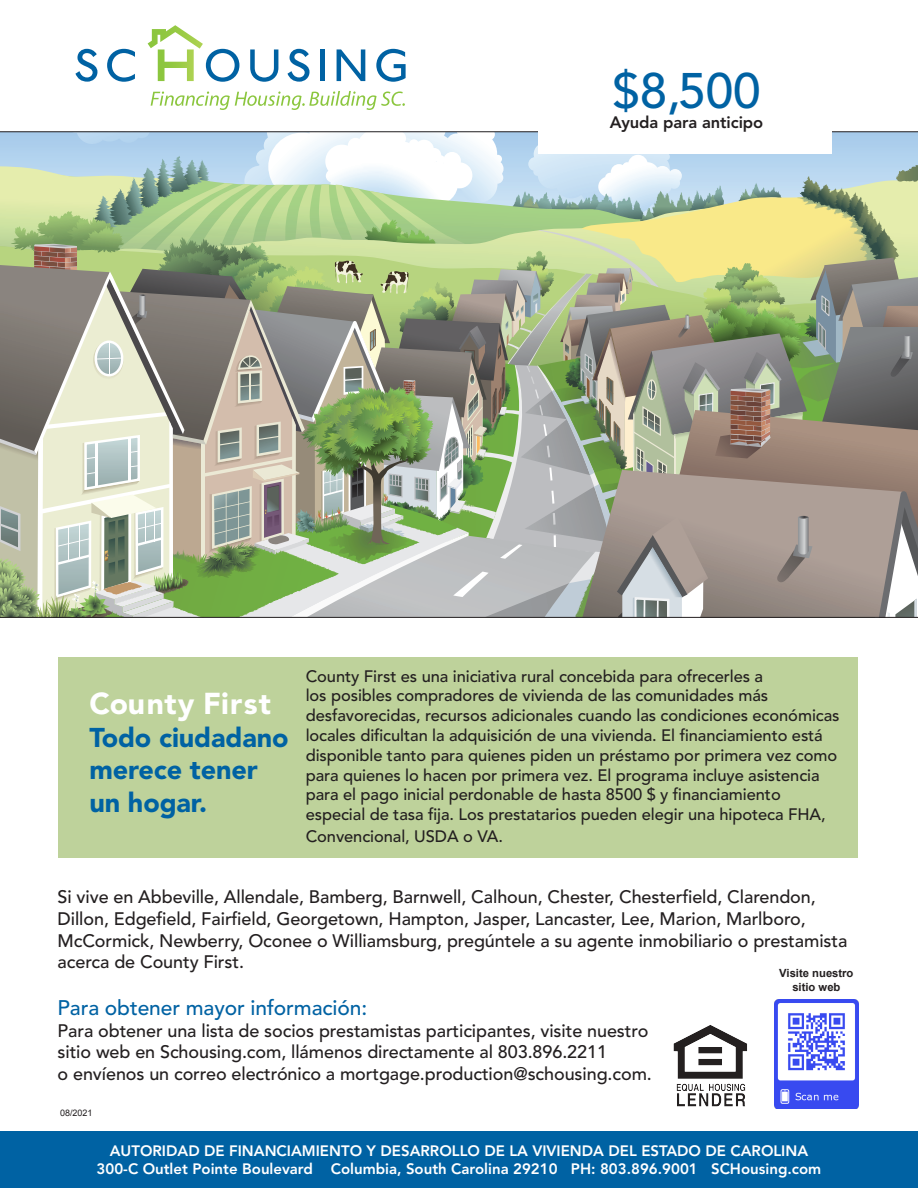
<style>
.page{position:relative;width:918px;height:1188px;background:#fff}
.page>*{position:absolute;margin:0;border:0;box-sizing:border-box;transform-origin:0 0}
.t1{font:500 49.5px "Avenir LT Std";color:#0062a3}
.t2{font:900 30px "Avenir LT Std";letter-spacing:.035em;color:#fff}
.t3{font:900 27px/32.4px "Avenir LT Std";letter-spacing:-.005em;color:#0062a3}
.t4{font:500 21px "Avenir LT Std";letter-spacing:-.005em;color:#0062a3}
.t5{font:500 18px/21.6px "Avenir LT Std";letter-spacing:-.005em;color:#231f20}
.t6{font:500 16.5px/19.8px "Avenir LT Std";letter-spacing:-.005em;color:#231f20}
.t7{font:800 16.5px "Avenir LT Std";letter-spacing:-.005em;color:#231f20}
.t8{font:800 15px "Avenir LT Std";color:#fff}
.t9{font:700 11.25px "Arial";color:#231f20}
.t10{font:9px "Arial";color:#231f20}
</style>
<div class="page">
<div style="left:58px;top:657px;width:800px;height:201px;background:#bed29b"></div>
<img style="left:0;top:131px;width:918px;height:487px">
<svg style="left:75px;top:49px;width:22px;height:33px"></svg>
<svg style="left:107px;top:49px;width:28px;height:33px"></svg>
<svg style="left:148px;top:25px;width:91px;height:57px"></svg>
<svg style="left:250px;top:49px;width:28px;height:33px"></svg>
<svg style="left:287px;top:49px;width:23px;height:33px"></svg>
<div style="left:320px;top:49px;width:5px;height:32px;background:#0062a3"></div>
<svg style="left:337px;top:49px;width:28px;height:32px"></svg>
<svg style="left:376px;top:49px;width:30px;height:33px"></svg>
<svg style="left:151px;top:91px;width:254px;height:19px"></svg>
<div style="left:0;top:1132px;width:918px;height:56px;background:#0062a3"></div>
<div style="left:538px;top:11px;width:294px;height:142px;background:#fff"></div>
<img style="left:673px;top:1025px;width:74px;height:82px">
<img style="left:774px;top:1000px;width:85px;height:108px">
<p class="t1" style="left:612px;top:62px;width:150px">$8,500</p>
<p class="t7" style="left:610px;top:112px;width:155px">Ayuda para anticipo</p>
<p class="t2" style="left:89px;top:686px;width:183px">County First</p>
<p class="t3" style="left:89px;top:721px;width:201px">Todo ciudadano</p>
<p class="t3" style="left:89px;top:753px;width:170px">merece tener un hogar.</p>
<p class="t6" style="left:306px;top:666px;width:535px">County First es una iniciativa rural concebida para ofrecerles a<br>los posibles compradores de vivienda de las comunidades más desfavorecidas, recursos adicionales cuando las condiciones económicas locales dificultan la adquisición de una vivienda. El financiamiento está disponible tanto para quienes piden un préstamo por primera vez como para quienes lo hacen por primera vez. El programa incluye asistencia para el pago inicial perdonable de hasta 8500 $ y financiamiento especial de tasa fija. Los prestatarios pueden elegir una hipoteca FHA,</p>
<p class="t6" style="left:306px;top:827px;width:199px">Convencional, USDA o VA.</p>
<p class="t5" style="left:58px;top:887px;width:791px">Si vive en Abbeville, Allendale, Bamberg, Barnwell, Calhoun, Chester, Chesterfield, Clarendon, Dillon, Edgefield, Fairfield, Georgetown, Hampton, Jasper, Lancaster, Lee, Marion, Marlboro, McCormick, Newberry, Oconee o Williamsburg, pregúntele a su agente inmobiliario o prestamista acerca de County First.</p>
<p class="t4" style="left:58px;top:996px;width:311px">Para obtener mayor información:</p>
<p class="t5" style="left:58px;top:1020px;width:596px">Para obtener una lista de socios prestamistas participantes, visite nuestro sitio web en Schousing.com, llámenos directamente al 803.896.2211<br>o envíenos un correo electrónico a mortgage.production@schousing.com.</p>
<p class="t9" style="left:779px;top:966px;width:76px">Visite nuestro</p>
<p class="t9" style="left:792px;top:979px;width:50px">sitio web</p>
<p class="t10" style="left:60px;top:1107px;width:34px">08/2021</p>
<p class="t8" style="left:110px;top:1142px;width:700px">AUTORIDAD DE FINANCIAMIENTO Y DESARROLLO DE LA VIVIENDA DEL ESTADO DE CAROLINA</p>
<p class="t8" style="left:97px;top:1160px;width:726px">300-C Outlet Pointe Boulevard Columbia, South Carolina 29210 PH: 803.896.9001 SCHousing.com</p>
</div>
